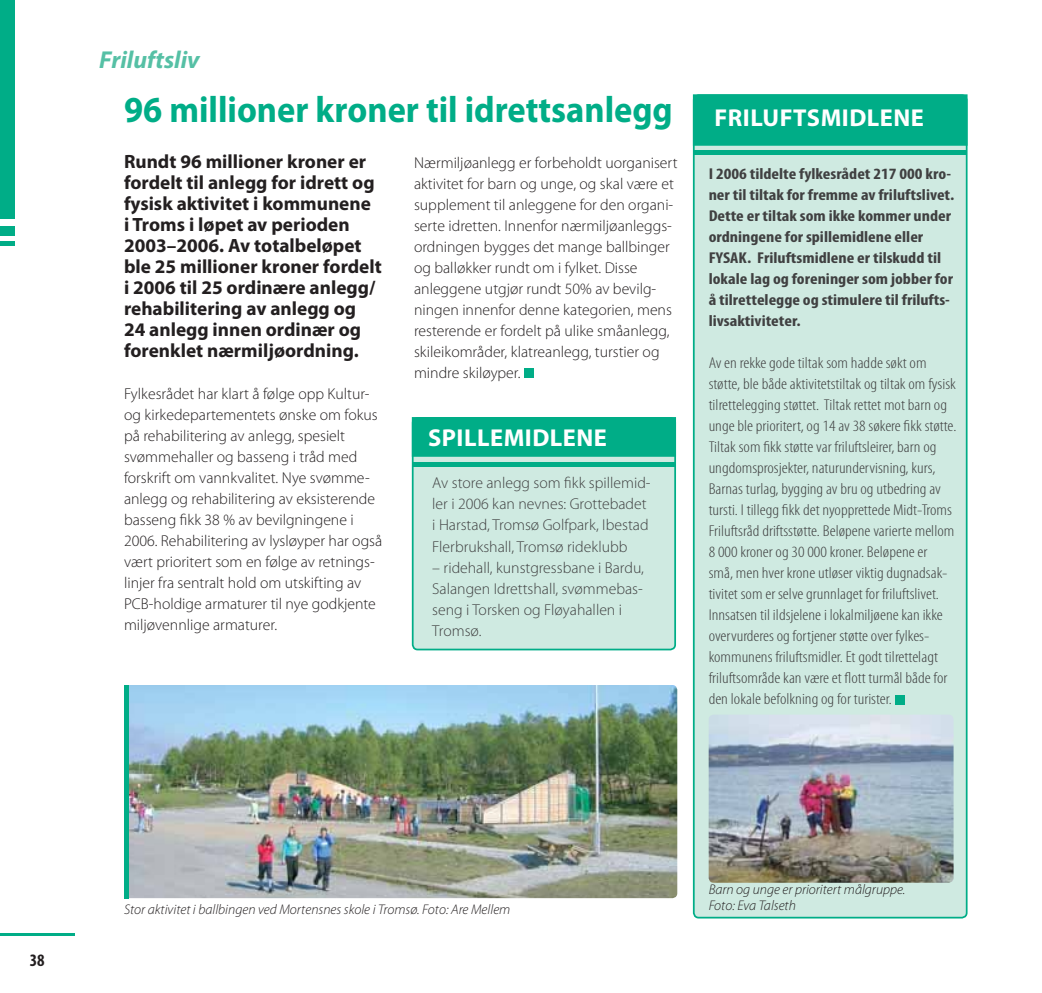
<style>
.page{position:relative;width:1042px;height:993px;background:#fff}
.page>*{position:absolute;margin:0;border:0;box-sizing:border-box;transform-origin:0 0}
.t1{font:700 36.75px "Myriad Pro";color:#00ad87;scale:.94 1}
.t2{font:700 24.5px "Myriad Pro";letter-spacing:.02em;color:#fff}
.t3{font:italic 700 24.5px "Myriad Pro";color:#56c0a5}
.t4{font:700 19.25px/21px "Myriad Pro";color:#231f20}
.t5{font:700 condensed 17.5px "Myriad Pro";color:#231f20}
.t6{font:300 15.75px/21px "Myriad Pro";color:#231f20}
.t7{font:300 condensed 15.75px/21px "Myriad Pro";color:#404041;scale:1.15 1}
.t8{font:700 condensed 15.75px/21px "Myriad Pro";color:#404041;scale:1.15 1}
.t9{font:300 15.75px/21px "Myriad Pro";color:#404041}
.t10{font:italic 300 14px/15.8px "Myriad Pro";color:#231f20}
</style>
<div class="page">
<div style="left:0;top:0;width:15px;height:218px;background:#00ad87"></div>
<div style="left:0;top:226px;width:15px;height:10px;background:#00ad87"></div>
<div style="left:0;top:241px;width:15px;height:5px;background:#00ad87"></div>
<hr style="left:0;top:933px;width:74px;height:2px;background:#00ad87">
<div style="left:524px;top:368px;width:10px;height:10px;background:#00ad87"></div>
<div style="left:413px;top:418px;width:262px;height:231px;background:#cfeae1;border-radius:5px"></div>
<div style="left:412px;top:417px;width:264px;height:233px;border:2px solid #00ad87;border-radius:5px"></div>
<div style="left:413px;top:418px;width:262px;height:38px;background:#00ad87"></div>
<div style="left:412px;top:417px;width:264px;height:39px;border:2px solid #00ad87"></div>
<div style="left:412px;top:461px;width:263px;height:5px;background:#00ad87"></div>
<img style="left:124px;top:684px;width:553px;height:213px;border-radius:5px">
<div style="left:124px;top:684px;width:5px;height:213px;background:#00ad87"></div>
<div style="left:694px;top:95px;width:272px;height:822px;background:#cfeae1;border-radius:5px"></div>
<div style="left:693px;top:94px;width:274px;height:824px;border:2px solid #00ad87;border-radius:5px"></div>
<div style="left:694px;top:95px;width:272px;height:50px;background:#00ad87"></div>
<div style="left:693px;top:94px;width:274px;height:52px;border:2px solid #00ad87"></div>
<div style="left:694px;top:150px;width:272px;height:5px;background:#00ad87"></div>
<div style="left:894px;top:694px;width:10px;height:10px;background:#00ad87"></div>
<img style="left:708px;top:714px;width:245px;height:168px;border-radius:5px">
<h2 class="t3" style="left:99px;top:51px;width:102px">Friluftsliv</h2>
<h1 class="t1" style="left:124px;top:96px;width:585px">96 millioner kroner til idrettsanlegg</h1>
<p class="t4" style="left:124px;top:153px;width:259px">Rundt 96 millioner kroner er fordelt til anlegg for idrett og fysisk aktivitet i kommunene<br>i Troms i løpet av perioden<br>2003–2006. Av totalbeløpet ble 25 millioner kroner fordelt i 2006 til 25 ordinære anlegg/ rehabilitering av anlegg og<br>24 anlegg innen ordinær og forenklet nærmiljøordning.</p>
<p class="t6" style="left:124px;top:385px;width:260px">Fylkesrådet har klart å følge opp Kultur&shy;og kirkedepartementets ønske om fokus på rehabilitering av anlegg, spesielt svømmehaller og basseng i tråd med forskrift om vannkvalitet. Nye svømme&shy;anlegg og rehabilitering av eksisterende basseng fikk 38 % av bevilgningene i 2006. Rehabilitering av lysløyper har også vært prioritert som en følge av retnings&shy;linjer fra sentralt hold om utskifting av PCB-holdige armaturer til nye godkjente miljøvennlige armaturer.</p>
<p class="t6" style="left:414px;top:154px;width:265px">Nærmiljøanlegg er forbeholdt uorganisert aktivitet for barn og unge, og skal være et supplement til anleggene for den organi&shy;serte idretten. Innenfor nærmiljøanleggs&shy;ordningen bygges det mange ballbinger og balløkker rundt om i fylket. Disse anleggene utgjør rundt 50% av bevilg&shy;ningen innenfor denne kategorien, mens resterende er fordelt på ulike småanlegg, skileikområder, klatreanlegg, turstier og mindre skiløyper.</p>
<h2 class="t2" style="left:428px;top:428px;width:180px">SPILLEMIDLENE</h2>
<p class="t9" style="left:432px;top:474px;width:220px">Av store anlegg som fikk spillemid&shy;ler i 2006 kan nevnes: Grottebadet i Harstad, Tromsø Golfpark, Ibestad Flerbrukshall, Tromsø rideklubb</p>
<p class="t9" style="left:432px;top:558px;width:213px">– ridehall, kunstgressbane i Bardu,<br>Salangen Idrettshall, svømmebas&shy;seng i Torsken og Fløyahallen i<br>Tromsø.</p>
<h2 class="t2" style="left:714px;top:109px;width:211px">FRILUFTSMIDLENE</h2>
<p class="t8" style="left:708px;top:165px;width:215px">I 2006 tildelte fylkesrådet 217 000 kro&shy;ner til tiltak for fremme av friluftslivet.<br>Dette er tiltak som ikke kommer under ordningene for spillemidlene eller FYSAK. Friluftsmidlene er tilskudd til lokale lag og foreninger som jobber for å tilrettelegge og stimulere til frilufts&shy;livsaktiviteter.</p>
<p class="t7" style="left:708px;top:354px;width:217px">Av en rekke gode tiltak som hadde søkt om støtte, ble både aktivitetstiltak og tiltak om fysisk tilrettelegging støttet. Tiltak rettet mot barn og unge ble prioritert, og 14 av 38 søkere fikk støtte.<br>Tiltak som fikk støtte var friluftsleirer, barn og ungdomsprosjekter, naturundervisning, kurs, Barnas turlag, bygging av bru og utbedring av tursti. I tillegg fikk det nyopprettede Midt-Troms Friluftsråd driftsstøtte. Beløpene varierte mellom 8 000 kroner og 30 000 kroner. Beløpene er<br>små, men hver krone utløser viktig dugnadsak&shy;tivitet som er selve grunnlaget for friluftslivet.<br>Innsatsen til ildsjelene i lokalmiljøene kan ikke overvurderes og fortjener støtte over fylkes&shy;kommunens friluftsmidler. Et godt tilrettelagt friluftsområde kan være et flott turmål både for den lokale befolkning og for turister.</p>
<p class="t5" style="left:30px;top:953px;width:16px">38</p>
<p class="t10" style="left:124px;top:902px;width:388px">Stor aktivitet i ballbingen ved Mortensnes skole i Tromsø. Foto: Are Mellem</p>
<p class="t10" style="left:708px;top:882px;width:198px">Barn og unge er prioritert målgruppe.<br>Foto: Eva Talseth</p>
</div>
